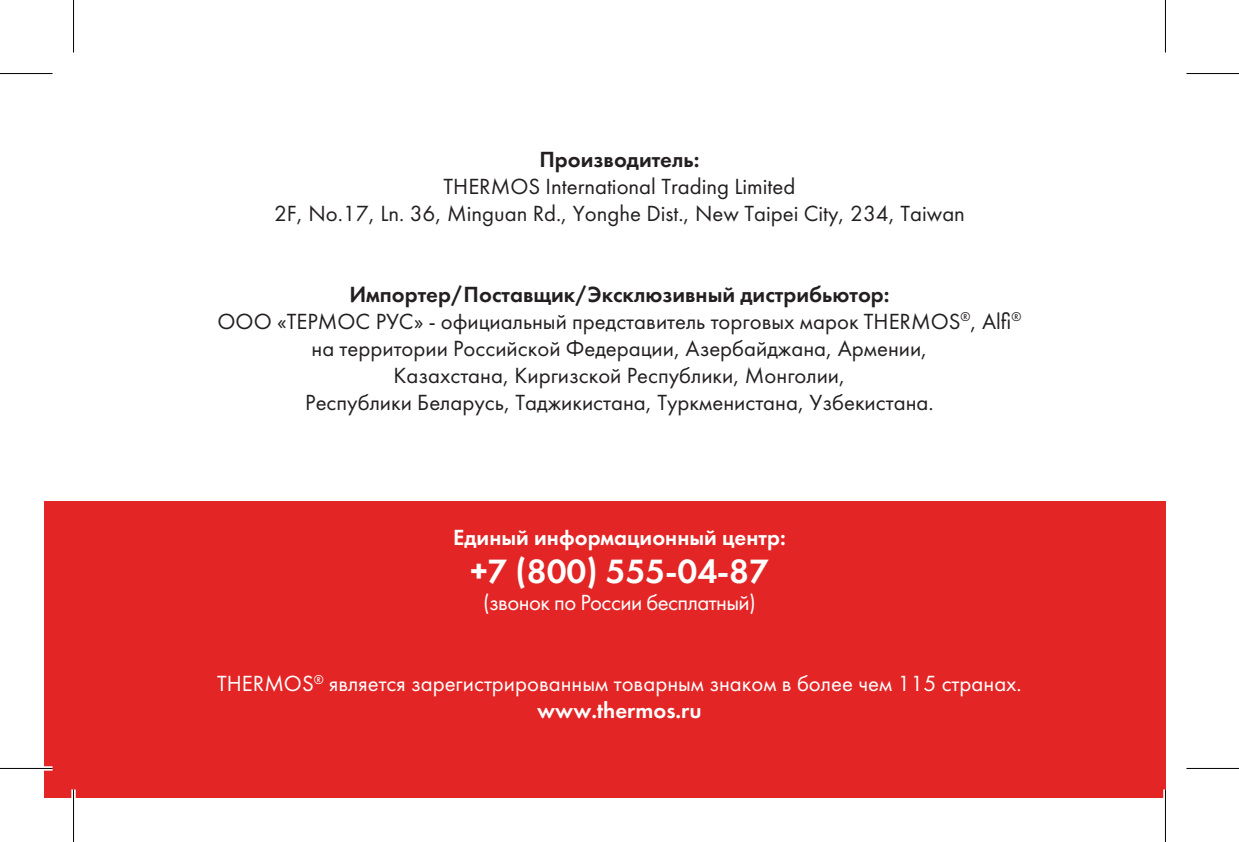
<style>
.page{position:relative;width:1239px;height:842px;background:#fff}
.page>*{position:absolute;margin:0;border:0;box-sizing:border-box;transform-origin:0 0}
.t1{font:35px "Futura Demi";color:#fff}
.t2{font:22.75px/26.9px "Futura";color:#231f20;text-align:center}
.t3{font:22.75px "Futura";color:#fff}
.t4{font:22.75px "Futura Demi";color:#231f20}
.t5{font:22.75px "Futura Demi";color:#fff}
.t6{font:22.75px "Futura";letter-spacing:-.025em;color:#fff}
</style>
<div class="page">
<div style="left:44px;top:501px;width:1121px;height:297px;background:#e32525"></div>
<hr style="left:0;top:766px;width:52px;height:4px;background:#fff">
<div style="left:71px;top:789px;width:5px;height:52px;background:#fff"></div>
<svg style="left:1165px;top:0;width:1px;height:52px"></svg>
<svg style="left:1163px;top:789px;width:3px;height:52px"></svg>
<hr style="left:0;top:73px;width:52px;height:1px;background:#000">
<hr style="left:1186px;top:73px;width:52px;height:1px;background:#000">
<hr style="left:0;top:767px;width:52px;height:2px;background:#000">
<hr style="left:1186px;top:767px;width:52px;height:2px;background:#000">
<hr style="left:73px;top:0;width:1px;height:52px;background:#000">
<hr style="left:73px;top:789px;width:1px;height:52px;background:#000">
<hr style="left:1164px;top:0;width:1px;height:52px;background:#000">
<hr style="left:1164px;top:789px;width:1px;height:52px;background:#000">
<p class="t4" style="left:539px;top:145px;width:161px">Производитель:</p>
<p class="t2" style="left:274px;top:173px;width:692px">THERMOS International Trading Limited<br>2F, No.17, Ln. 36, Minguan Rd., Yonghe Dist., New Taipei City, 234, Taiwan</p>
<p class="t4" style="left:349px;top:280px;width:542px">Импортер/Поставщик/Эксклюзивный дистрибьютор:</p>
<p class="t2" style="left:217px;top:308px;width:805px">ООО «ТЕРМОС РУС» - официальный представитель торговых марок THERMOS<sup>®</sup>, Alfi<sup>® </sup>на территории Российской Федерации, Азербайджана, Армении,<br>Казахстана, Киргизской Республики, Монголии,<br>Республики Беларусь, Таджикистана, Туркменистана, Узбекистана.</p>
<p class="t5" style="left:453px;top:523px;width:334px">Единый информационный центр:</p>
<h1 class="t1" style="left:470px;top:549px;width:300px">+7 (800) 555-04-87</h1>
<p class="t6" style="left:483px;top:589px;width:274px">(звонок по России бесплатный)</p>
<p class="t3" style="left:217px;top:670px;width:806px">THERMOS<sup>®</sup> является зарегистрированным товарным знаком в более чем 115 странах.</p>
<p class="t5" style="left:537px;top:696px;width:166px">www.thermos.ru</p>
</div>
